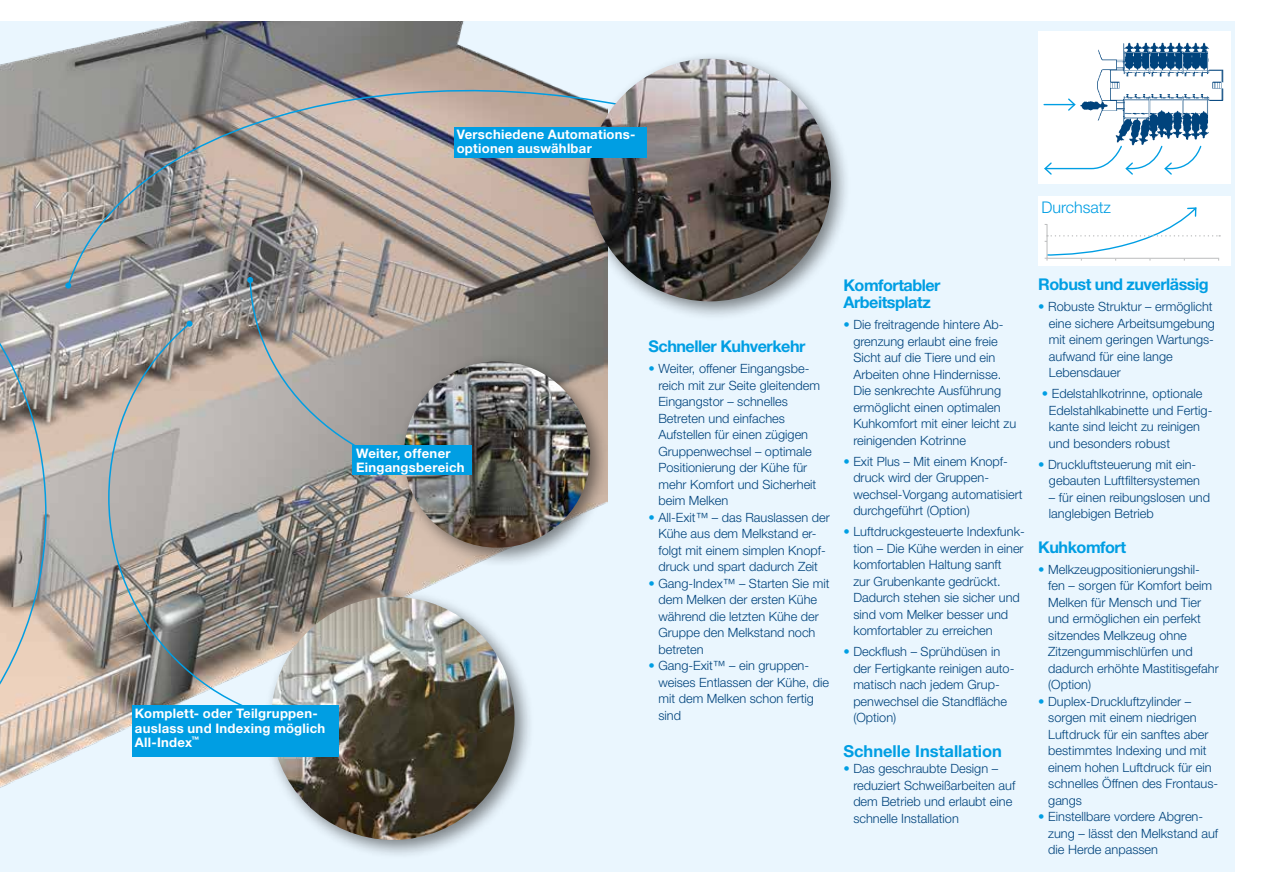
<style>
.page{position:relative;width:1263px;height:893px;background:#fff}
.page>*{position:absolute;margin:0;border:0;box-sizing:border-box;transform-origin:0 0}
.t1{font:700 16.5px "Helvetica Neue LT Std";color:#009ee3}
.t2{font:700 16.2px/17.2px "Helvetica Neue LT Std";letter-spacing:-.03em;color:#009ee3}
.t3{font:300 16.05px "Helvetica Neue LT Std";color:#009ee3}
.t4{font:700 13.05px/14.2px "Helvetica Neue LT Std";letter-spacing:.02em;color:#fff}
.t5{font:300 12.75px/16.5px "Helvetica Neue LT Std";color:#00437c}
.s1{color:#009ee3}
</style>
<div class="page">
<div style="left:0;top:21px;width:1235px;height:851px;background:#eaf6fe"></div>
<img style="left:0;top:21px;width:607px;height:745px">
<svg style="left:66px;top:36px;width:541px;height:251px;background:#a59c97"></svg>
<svg style="left:65px;top:282px;width:7px;height:7px"></svg>
<svg style="left:249px;top:278px;width:269px;height:212px;background:#9f9791"></svg>
<svg style="left:247px;top:277px;width:6px;height:6px"></svg>
<div style="left:580px;top:50px;width:271px;height:272px;background:#000;opacity:.48"></div>
<img style="left:588px;top:59px;width:243px;height:242px">
<div style="left:396px;top:354px;width:214px;height:213px;background:#000;opacity:.48"></div>
<img style="left:404px;top:361px;width:186px;height:187px;border-radius:93px">
<div style="left:353px;top:445px;width:119px;height:30px;background:#009ee3"></div>
<div style="left:454px;top:127px;width:192px;height:30px;background:#009ee3"></div>
<div style="left:1038px;top:31px;width:193px;height:153px;background:#fff"></div>
<img style="left:1080px;top:42px;width:144px;height:103px">
<div style="left:1038px;top:196px;width:193px;height:70px;background:#fff"></div>
<hr style="left:1044px;top:104px;width:30px;height:1px;background:#009ee3">
<svg style="left:1067px;top:98px;width:9px;height:13px"></svg>
<svg style="left:1044px;top:145px;width:158px;height:30px"></svg>
<svg style="left:1045px;top:207px;width:175px;height:54px"></svg>
<svg style="left:107px;top:322px;width:250px;height:406px;background:#a39e99"></svg>
<svg style="left:186px;top:321px;width:6px;height:6px"></svg>
<div style="left:263px;top:588px;width:272px;height:272px;background:#000;opacity:.48"></div>
<img style="left:271px;top:597px;width:243px;height:243px;border-radius:122px">
<div style="left:132px;top:706px;width:206px;height:51px;background:#009ee3"></div>
<svg style="left:0;top:329px;width:47px;height:459px;background:#bfb6ae"></svg>
<p class="t4" style="left:135px;top:706px;width:192px">Komplett- oder Teilgruppen&shy;auslass und Indexing möglich<br>All-Index<sup>™</sup></p>
<p class="t4" style="left:457px;top:127px;width:180px">Verschiedene Automations&shy;optionen auswählbar</p>
<p class="t3" style="left:1041px;top:198px;width:71px">Durchsatz</p>
<p class="t4" style="left:356px;top:446px;width:110px">Weiter, offener<br>Eingangsbereich</p>
<p class="t2" style="left:648px;top:337px;width:158px">Schneller Kuhverkehr</p>
<p class="t5" style="left:658px;top:360px;width:163px;text-indent:-10px"><span class="s1">•</span> Weiter, offener Eingangsbe&shy;reich mit zur Seite gleitendem<br>Eingangstor – schnelles<br>Betreten und einfaches<br>Aufstellen für einen zügigen<br>Gruppenwechsel – optimale<br>Positionierung der Kühe für mehr Komfort und Sicherheit beim Melken</p>
<p class="t5" style="left:648px;top:509px;width:183px;text-align:center"><span class="s1">•</span> All-Exit™ – das Rauslassen der<br>Kühe aus dem Melkstand er&shy;folgt mit einem simplen Knopf&shy;druck und spart dadurch Zeit</p>
<p class="t5" style="left:658px;top:575px;width:173px;text-indent:-10px"><span class="s1">•</span> Gang-Index™ – Starten Sie mit dem Melken der ersten Kühe während die letzten Kühe der<br>Gruppe den Melkstand noch betreten</p>
<p class="t5" style="left:658px;top:657px;width:172px;text-indent:-10px"><span class="s1">•</span> Gang-Exit™ – ein gruppen&shy;weises Entlassen der Kühe, die mit dem Melken schon fertig sind</p>
<p class="t2" style="left:843px;top:276px;width:99px">Komfortabler<br>Arbeitsplatz</p>
<p class="t5" style="left:853px;top:316px;width:164px;text-indent:-10px"><span class="s1">•</span> Die freitragende hintere Ab&shy;grenzung erlaubt eine freie<br>Sicht auf die Tiere und ein<br>Arbeiten ohne Hindernisse.<br>Die senkrechte Ausführung ermöglicht einen optimalen<br>Kuhkomfort mit einer leicht zu reinigenden Kotrinne</p>
<p class="t5" style="left:853px;top:453px;width:171px;text-indent:-10px"><span class="s1">•</span> Exit Plus – Mit einem Knopf&shy;druck wird der Gruppen&shy;wechsel-Vorgang automatisiert durchgeführt (Option)</p>
<p class="t5" style="left:853px;top:523px;width:173px;text-indent:-10px"><span class="s1">•</span> Luftdruckgesteuerte Indexfunk&shy;tion – Die Kühe werden in einer komfortablen Haltung sanft<br>zur Grubenkante gedrückt.<br>Dadurch stehen sie sicher und sind vom Melker besser und komfortabler zu erreichen</p>
<p class="t5" style="left:853px;top:643px;width:163px;text-indent:-10px"><span class="s1">•</span> Deckflush – Sprühdüsen in der Fertigkante reinigen auto&shy;matisch nach jedem Grup&shy;penwechsel die Standfläche (Option)</p>
<p class="t1" style="left:843px;top:741px;width:160px">Schnelle Installation</p>
<p class="t5" style="left:853px;top:760px;width:164px;text-indent:-10px"><span class="s1">•</span> Das geschraubte Design – reduziert Schweißarbeiten auf dem Betrieb und erlaubt eine schnelle Installation</p>
<p class="t2" style="left:1038px;top:276px;width:172px">Robust und zuverlässig</p>
<p class="t5" style="left:1049px;top:298px;width:168px;text-indent:-11px"><span class="s1">•</span> Robuste Struktur – ermöglicht eine sichere Arbeitsumgebung mit einem geringen Wartungs&shy;aufwand für eine lange<br>Lebensdauer</p>
<p class="t5" style="left:1049px;top:385px;width:165px;text-indent:-7px"><span class="s1">•</span> Edelstahlkotrinne, optionale<br>Edelstahlkabinette und Fertig&shy;kante sind leicht zu reinigen und besonders robust</p>
<p class="t5" style="left:1038px;top:456px;width:163px;text-align:right"><span class="s1">•</span> Druckluftsteuerung mit ein&shy;gebauten Luftfiltersystemen</p>
<p class="t5" style="left:1049px;top:489px;width:163px">– für einen reibungslosen und langlebigen Betrieb</p>
<p class="t2" style="left:1038px;top:538px;width:89px">Kuhkomfort</p>
<p class="t5" style="left:1048px;top:561px;width:172px;text-indent:-10px"><span class="s1">•</span> Melkzeugpositionierungshil&shy;fen – sorgen für Komfort beim<br>Melken für Mensch und Tier und ermöglichen ein perfekt sitzendes Melkzeug ohne<br>Zitzengummischlürfen und dadurch erhöhte Mastitisgefahr (Option)</p>
<p class="t5" style="left:1048px;top:693px;width:172px;text-indent:-10px"><span class="s1">•</span> Duplex-Druckluftzylinder – sorgen mit einem niedrigen<br>Luftdruck für ein sanftes aber bestimmtes Indexing und mit einem hohen Luftdruck für ein schnelles Öffnen des Frontaus&shy;gangs</p>
<p class="t5" style="left:1048px;top:808px;width:172px;text-indent:-10px"><span class="s1">•</span> Einstellbare vordere Abgren&shy;zung – lässt den Melkstand auf die Herde anpassen</p>
</div>
